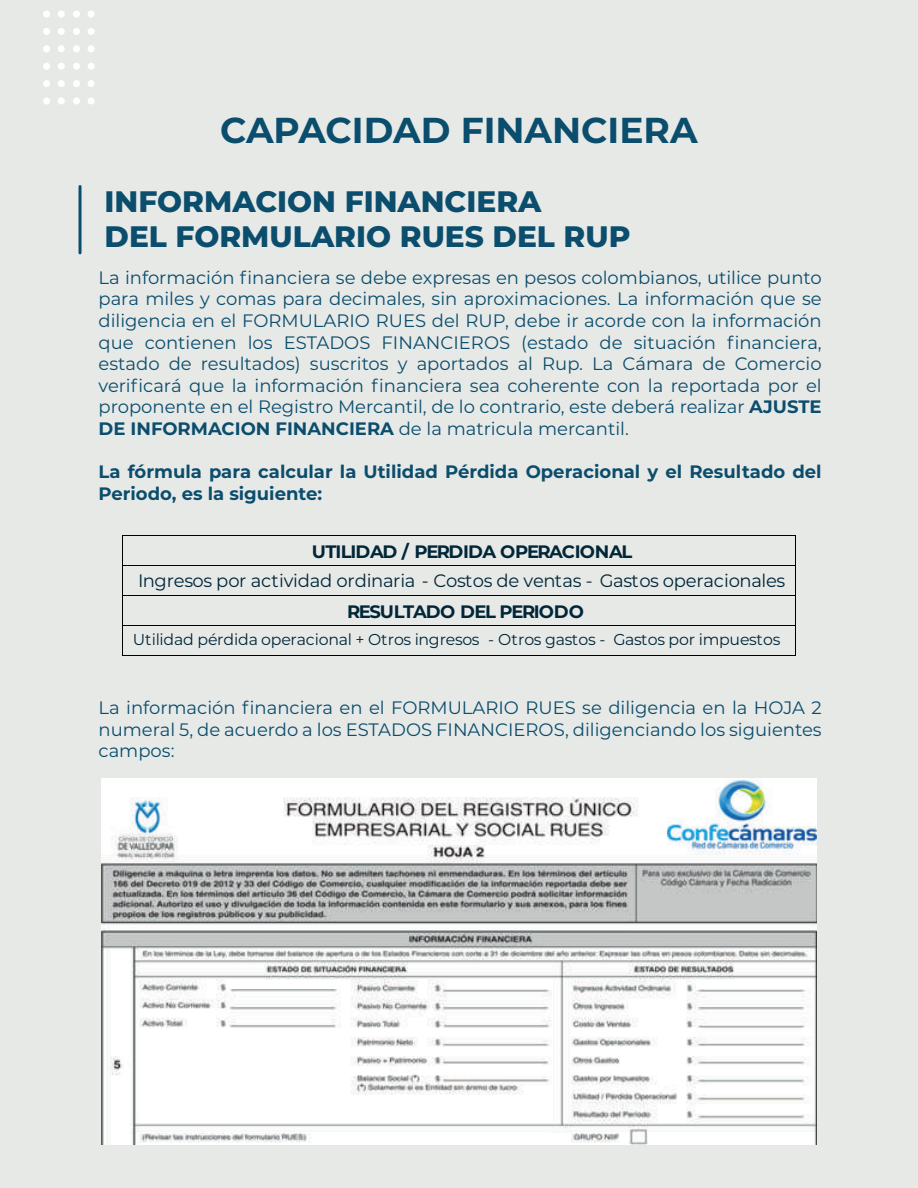
<style>
.page{position:relative;width:918px;height:1188px;background:#e7e9e7}
.page>*{position:absolute;margin:0;border:0;box-sizing:border-box;transform-origin:0 0}
.t1{font:700 36px "Montserrat";color:#0b4d6d}
.t2{font:800 29.55px/35.5px "Montserrat";color:#0b4d6d}
.t3{font:18px/21.6px "Montserrat";color:#0b4d6d;text-align:justify}
.t4{font:700 18px/21.6px "Montserrat";color:#0b4d6d}
.t5{font:18px "Montserrat";letter-spacing:-.02em;color:#002638}
.t6{font:700 18px "Montserrat";letter-spacing:-.06em;color:#002638}
.t7{font:15.75px "Montserrat";letter-spacing:-.02em;color:#002638}
.s1{font-weight:700}
</style>
<div class="page">
<div style="left:43px;top:11px;width:7px;height:7px;background:#fff;border-radius:50%"></div>
<div style="left:43px;top:28px;width:7px;height:7px;background:#fff;border-radius:50%"></div>
<div style="left:43px;top:45px;width:7px;height:7px;background:#fff;border-radius:50%"></div>
<div style="left:43px;top:63px;width:7px;height:7px;background:#fff;border-radius:50%"></div>
<div style="left:43px;top:80px;width:7px;height:7px;background:#fff;border-radius:50%"></div>
<div style="left:43px;top:97px;width:7px;height:7px;background:#fff;border-radius:50%"></div>
<div style="left:58px;top:11px;width:7px;height:7px;background:#fff;border-radius:50%"></div>
<div style="left:58px;top:28px;width:7px;height:7px;background:#fff;border-radius:50%"></div>
<div style="left:58px;top:45px;width:7px;height:7px;background:#fff;border-radius:50%"></div>
<div style="left:58px;top:63px;width:7px;height:7px;background:#fff;border-radius:50%"></div>
<div style="left:58px;top:80px;width:7px;height:7px;background:#fff;border-radius:50%"></div>
<div style="left:58px;top:97px;width:7px;height:7px;background:#fff;border-radius:50%"></div>
<div style="left:73px;top:11px;width:7px;height:7px;background:#fff;border-radius:50%"></div>
<div style="left:73px;top:28px;width:7px;height:7px;background:#fff;border-radius:50%"></div>
<div style="left:73px;top:45px;width:7px;height:7px;background:#fff;border-radius:50%"></div>
<div style="left:73px;top:63px;width:7px;height:7px;background:#fff;border-radius:50%"></div>
<div style="left:73px;top:80px;width:7px;height:7px;background:#fff;border-radius:50%"></div>
<div style="left:73px;top:97px;width:7px;height:7px;background:#fff;border-radius:50%"></div>
<div style="left:88px;top:11px;width:7px;height:7px;background:#fff;border-radius:50%"></div>
<div style="left:88px;top:28px;width:7px;height:7px;background:#fff;border-radius:50%"></div>
<div style="left:88px;top:45px;width:7px;height:7px;background:#fff;border-radius:50%"></div>
<div style="left:88px;top:63px;width:7px;height:7px;background:#fff;border-radius:50%"></div>
<div style="left:88px;top:80px;width:7px;height:7px;background:#fff;border-radius:50%"></div>
<div style="left:88px;top:97px;width:7px;height:7px;background:#fff;border-radius:50%"></div>
<hr style="left:79px;top:186px;width:3px;height:67px;background:#0b4d6d">
<hr style="left:122px;top:535px;width:673px;height:1px;background:#000001">
<hr style="left:122px;top:565px;width:673px;height:1px;background:#000001">
<hr style="left:122px;top:595px;width:673px;height:1px;background:#000001">
<hr style="left:122px;top:625px;width:673px;height:1px;background:#000001">
<svg style="left:122px;top:536px;width:1px;height:119px"></svg>
<hr style="left:122px;top:655px;width:673px;height:1px;background:#000001">
<svg style="left:795px;top:535px;width:1px;height:121px"></svg>
<img style="left:102px;top:779px;width:714px;height:365px">
<h1 class="t1" style="left:220px;top:105px;width:479px">CAPACIDAD FINANCIERA</h1>
<h2 class="t2" style="left:105px;top:182px;width:527px">INFORMACION FINANCIERA<br>DEL FORMULARIO RUES DEL RUP</h2>
<p class="t3" style="left:99px;top:266px;width:725px">La información financiera se debe expresas en pesos colombianos, utilice punto para miles y comas para decimales, sin aproximaciones. La información que se diligencia en el FORMULARIO RUES del RUP, debe ir acorde con la información que contienen los ESTADOS FINANCIEROS (estado de situación financiera, estado de resultados) suscritos y aportados al Rup. La Cámara de Comercio verificará que la información financiera sea coherente con la reportada por el proponente en el Registro Mercantil, de lo contrario, este deberá realizar <span class="s1">AJUSTE DE INFORMACION FINANCIERA</span> de la matricula mercantil.</p>
<p class="t4" style="left:99px;top:460px;width:725px">La fórmula para calcular la Utilidad Pérdida Operacional y el Resultado del<br>Periodo, es la siguiente:</p>
<p class="t6" style="left:312px;top:539px;width:322px">UTILIDAD / PERDIDA OPERACIONAL</p>
<p class="t5" style="left:138px;top:568px;width:649px">Ingresos por actividad ordinaria - Costos de ventas - Gastos operacionales</p>
<p class="t6" style="left:347px;top:599px;width:238px">RESULTADO DEL PERIODO</p>
<p class="t7" style="left:133px;top:629px;width:649px">Utilidad pérdida operacional + Otros ingresos - Otros gastos - Gastos por impuestos</p>
<p class="t3" style="left:99px;top:696px;width:725px">La información financiera en el FORMULARIO RUES se diligencia en la HOJA 2 numeral 5, de acuerdo a los ESTADOS FINANCIEROS, diligenciando los siguientes campos:</p>
</div>
